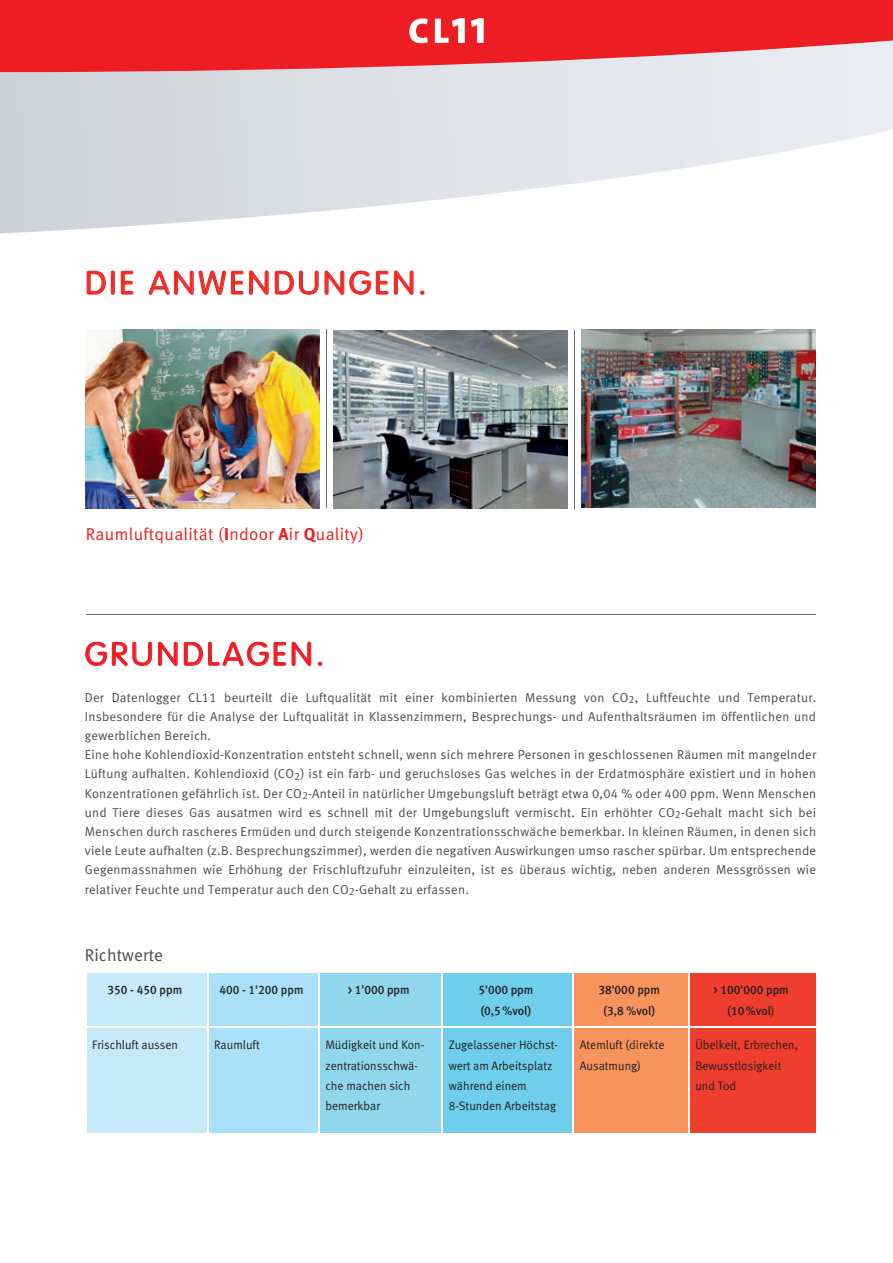
<style>
.page{position:relative;width:893px;height:1263px;background:#fff}
.page>*{position:absolute;margin:0;border:0;box-sizing:border-box;transform-origin:0 0}
.t1{font:300 32.1px "VAG Rounded LT";letter-spacing:.09em;color:#ee2d28;scale:1.05 1}
.t2{font:300 32.1px "VAG Rounded LT";letter-spacing:.09em;color:#ee1d23;scale:1.05 1}
.t3{font:17.25px "Meta Normal LF";letter-spacing:.02em;color:#ee1d23}
.t4{font:17.25px "Meta Normal LF";letter-spacing:.01em;color:#4b4c4d}
.t5{font:12.9px/19.2px "Meta Normal LF";letter-spacing:.02em;color:#4b4c4d}
.t6{font:12.3px/20.2px "Meta Normal LF";color:#231f20}
.t7{font:12.3px/20.2px "Meta Medium LF";color:#231f20;text-align:center}
.t8{font:12.3px "Meta Medium LF";color:#282526}
.s1{font-family:"Meta Bold LF"}
.s2{font-family:"Meta Normal LF"}
</style>
<div class="page">
<svg style="left:0;top:72px;width:893px;height:162px"></svg>
<svg style="left:0;top:0;width:893px;height:72px;background:#ec3a40"></svg>
<svg style="left:409px;top:18px;width:56px;height:25px"></svg>
<svg style="left:471px;top:18px;width:13px;height:25px"></svg>
<hr style="left:575px;top:330px;width:1px;height:178px;background:#646b72">
<hr style="left:327px;top:330px;width:1px;height:178px;background:#646b72">
<img style="left:334px;top:330px;width:234px;height:178px">
<img style="left:582px;top:329px;width:234px;height:178px">
<img style="left:86px;top:330px;width:234px;height:178px">
<hr style="left:86px;top:614px;width:730px;height:1px;background:#646b72">
<svg style="left:85px;top:641px;width:67px;height:25px"></svg>
<svg style="left:158px;top:641px;width:20px;height:25px"></svg>
<svg style="left:184px;top:641px;width:128px;height:25px"></svg>
<svg style="left:318px;top:662px;width:4px;height:4px"></svg>
<svg style="left:86px;top:270px;width:20px;height:25px"></svg>
<div style="left:111px;top:271px;width:4px;height:24px;border:1px solid #ee1d23"></div>
<svg style="left:121px;top:270px;width:13px;height:25px"></svg>
<svg style="left:148px;top:270px;width:121px;height:25px"></svg>
<svg style="left:275px;top:270px;width:139px;height:25px"></svg>
<svg style="left:420px;top:291px;width:4px;height:4px"></svg>
<svg style="left:87px;top:973px;width:729px;height:160px;background:#b8b5b9"></svg>
<hr style="left:318px;top:973px;width:2px;height:53px;background:#fff">
<hr style="left:442px;top:973px;width:1px;height:53px;background:#fff">
<hr style="left:573px;top:973px;width:1px;height:53px;background:#fff">
<hr style="left:688px;top:973px;width:2px;height:53px;background:#fff">
<hr style="left:209px;top:1026px;width:110px;height:2px;background:#fff">
<hr style="left:319px;top:1026px;width:123px;height:2px;background:#fff">
<hr style="left:442px;top:1026px;width:131px;height:2px;background:#fff">
<hr style="left:573px;top:1026px;width:116px;height:2px;background:#fff">
<hr style="left:689px;top:1026px;width:129px;height:2px;background:#fff">
<hr style="left:207px;top:1028px;width:2px;height:105px;background:#fff">
<hr style="left:318px;top:1028px;width:2px;height:105px;background:#fff">
<hr style="left:442px;top:1028px;width:1px;height:105px;background:#fff">
<hr style="left:573px;top:1028px;width:1px;height:105px;background:#fff">
<hr style="left:688px;top:1028px;width:2px;height:105px;background:#fff">
<hr style="left:207px;top:973px;width:2px;height:53px;background:#fff">
<hr style="left:85px;top:1026px;width:124px;height:2px;background:#fff">
<h1 class="t1" style="left:85px;top:264px;width:327px">DIE ANWENDUNGEN.</h1>
<h2 class="t3" style="left:86px;top:524px;width:279px">Raumluftqualität (<span class="s1">I</span>ndoor <span class="s1">A</span>ir <span class="s1">Q</span>uality)</h2>
<h1 class="t2" style="left:85px;top:636px;width:230px">GRUNDLAGEN.</h1>
<p class="t5" style="left:85px;top:687px;width:733px">Der Datenlogger CL11 beurteilt die Luftqualität mit einer kombinierten Messung von CO<sub>2</sub>, Luftfeuchte und Temperatur.<br>Insbesondere für die Analyse der Luftqualität in Klassenzimmern, Besprechungs- und Aufenthaltsräumen im öffentlichen und gewerblichen Bereich.<br>Eine hohe Kohlendioxid-Konzentration entsteht schnell, wenn sich mehrere Personen in geschlossenen Räumen mit mangelnder Lüftung aufhalten. Kohlendioxid (CO<sub>2</sub>) ist ein farb- und geruchsloses Gas welches in der Erdatmosphäre existiert und in hohen Konzentrationen gefährlich ist. Der CO<sub>2</sub>-Anteil in natürlicher Umgebungsluft beträgt etwa 0,04 % oder 400 ppm. Wenn Menschen und Tiere dieses Gas ausatmen wird es schnell mit der Umgebungsluft vermischt. Ein erhöhter CO<sub>2</sub>-Gehalt macht sich bei Menschen durch rascheres Ermüden und durch steigende Konzentrationsschwäche bemerkbar. In kleinen Räumen, in denen sich viele Leute aufhalten (z.B. Besprechungszimmer), werden die negativen Auswirkungen umso rascher spürbar. Um entsprechende Gegenmassnahmen wie Erhöhung der Frischluftzufuhr einzuleiten, ist es überaus wichtig, neben anderen Messgrössen wie relativer Feuchte und Temperatur auch den CO<sub>2</sub>-Gehalt zu erfassen.</p>
<h2 class="t4" style="left:85px;top:944px;width:80px">Richtwerte</h2>
<p class="t7" style="left:108px;top:980px;width:76px">350 - 450 ppm</p>
<p class="t8" style="left:219px;top:983px;width:86px">400 - 1'200 ppm</p>
<p class="t7" style="left:348px;top:980px;width:64px">&gt; 1'000 ppm</p>
<p class="t7" style="left:478px;top:980px;width:56px;text-align:left">5'000 ppm (0,5 %vol)</p>
<p class="t7" style="left:598px;top:980px;width:63px">38'000 ppm (3,8 %vol)</p>
<p class="t7" style="left:713px;top:980px;width:77px">&gt; 100'000 ppm (10 %vol<span class="s2">)</span></p>
<p class="t6" style="left:92px;top:1035px;width:87px">Frischluft aussen</p>
<p class="t6" style="left:214px;top:1035px;width:47px">Raumluft</p>
<p class="t6" style="left:325px;top:1035px;width:100px">Müdigkeit und Kon&shy;zentrationsschwä&shy;che machen sich bemerkbar</p>
<p class="t6" style="left:449px;top:1035px;width:111px">Zugelassener Höchst&shy;wert am Arbeitsplatz während einem<br>8-Stunden Arbeitstag</p>
<p class="t6" style="left:580px;top:1035px;width:86px">Atemluft (direkte<br>Ausatmung)</p>
<p class="t6" style="left:695px;top:1035px;width:104px">Übelkeit, Erbrechen,<br>Bewusstlosigkeit und Tod</p>
</div>
